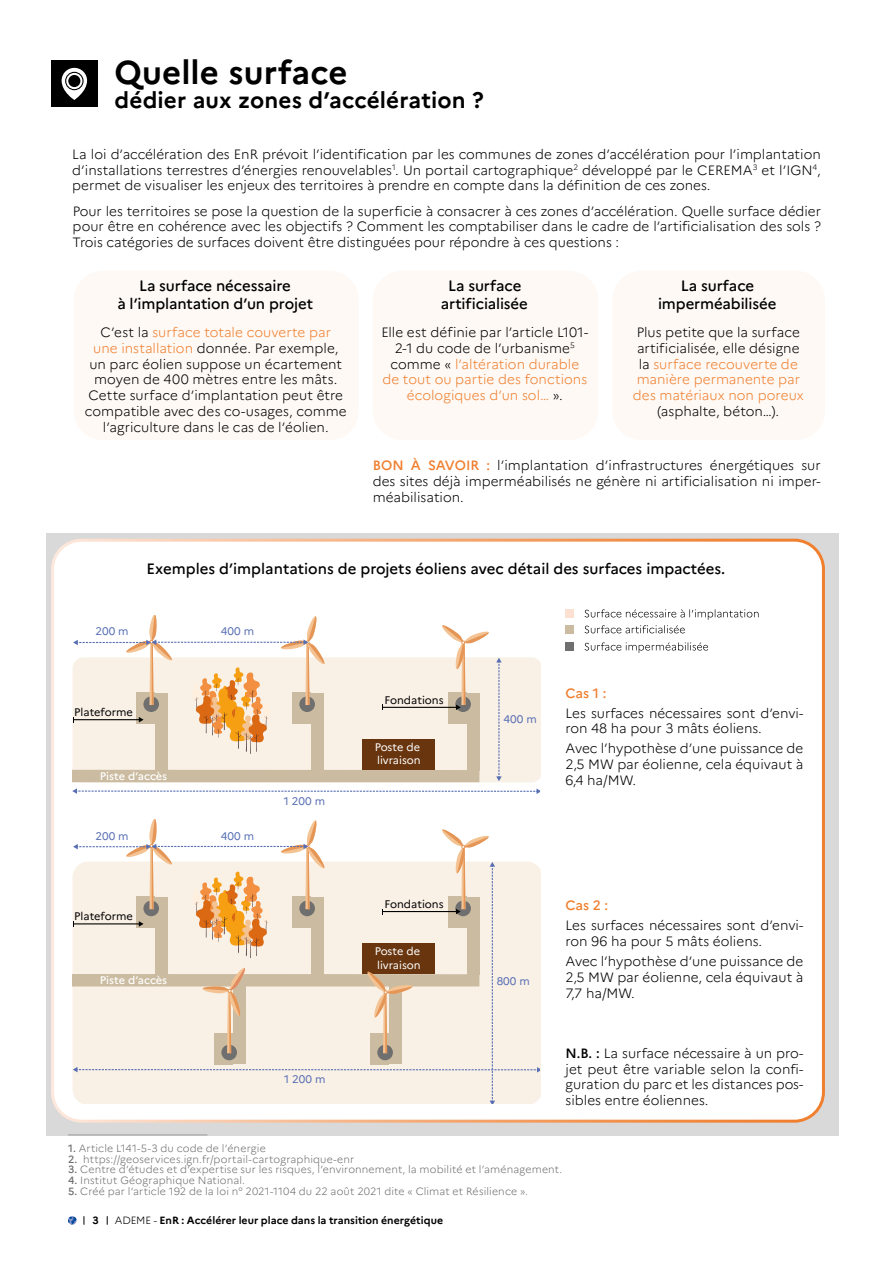
<style>
.page{position:relative;width:893px;height:1263px;background:#fff}
.page>*{position:absolute;margin:0;border:0;box-sizing:border-box;transform-origin:0 0}
.t1{font:700 33px "Marianne";letter-spacing:.005em;color:#000}
.t2{font:700 22.5px "Marianne";letter-spacing:.005em;color:#000}
.H3b{font:500 15px/18px "Marianne";letter-spacing:-.01em;color:#000;text-align:center}
.H3c{font:500 15px "Marianne";color:#000}
.t3{font:300 13.5px/15.8px "Marianne";color:#000;text-align:justify}
.t4{font:300 13.5px/15.8px "Marianne";color:#f07e2d;text-align:center}
.t5{font:500 13.5px "Marianne";letter-spacing:-.005em;color:#f07e2d}
.t6{font:10.95px "Marianne";color:#000}
.t7{font:10.95px "Marianne";letter-spacing:.005em;color:#586fb4}
.t8{font:10.95px/13.2px "Marianne";color:#fff}
.t9{font:500 10.95px "Marianne";letter-spacing:-.005em;color:#fff}
.t10{font:300 10.5px "Marianne";letter-spacing:.01em;color:#706f6f}
.t11{font:700 10.5px "Marianne";letter-spacing:.005em;color:#000}
.s1{color:#f07e2d}
.s2{font-weight:500;color:#f07e2d}
.s3{color:#000}
.s4{font-weight:500}
.s5{font-weight:300}
</style>
<div class="page">
<svg style="left:68px;top:1216px;width:9px;height:9px"></svg>
<div style="left:46px;top:534px;width:792px;height:602px;background:#d9d9d9"></div>
<div style="left:53px;top:540px;width:770px;height:581px;background:#fff;border-radius:29px"></div>
<div style="left:51px;top:539px;width:774px;height:584px;border:3px solid #fff;border-radius:29px"></div>
<div style="left:51px;top:61px;width:47px;height:46px;background:#000"></div>
<svg style="left:62px;top:68px;width:25px;height:32px"></svg>
<svg style="left:65px;top:72px;width:19px;height:18px"></svg>
<div style="left:66px;top:73px;width:16px;height:16px;border:2px solid #fff;border-radius:50%"></div>
<div style="left:74px;top:271px;width:285px;height:169px;background:#fef9f5;border-radius:29px"></div>
<div style="left:373px;top:271px;width:225px;height:169px;background:#fef9f5;border-radius:29px"></div>
<div style="left:612px;top:271px;width:213px;height:169px;background:#fef9f5;border-radius:29px"></div>
<div style="left:566px;top:625px;width:8px;height:9px;background:#cbbba0"></div>
<div style="left:566px;top:609px;width:8px;height:8px;background:#fce0d2"></div>
<svg style="left:584px;top:609px;width:174px;height:24px"></svg>
<div style="left:566px;top:642px;width:8px;height:8px;background:#706f6f"></div>
<svg style="left:584px;top:642px;width:124px;height:11px"></svg>
<div style="left:502px;top:657px;width:38px;height:125px;background:#f9f0e6"></div>
<svg style="left:72px;top:616px;width:430px;height:166px"></svg>
<svg style="left:72px;top:788px;width:468px;height:6px"></svg>
<svg style="left:72px;top:819px;width:468px;height:285px"></svg>
<hr style="left:68px;top:1135px;width:139px;height:1px;background:#9d9d9c">
<h2 class="t1" style="left:115px;top:52px;width:234px">Quelle surface</h2>
<h2 class="t2" style="left:115px;top:87px;width:371px">dédier aux zones d’accélération ?</h2>
<p class="t3" style="left:72px;top:146px;width:750px">La loi d’accélération des EnR prévoit l’identification par les communes de zones d’accélération pour l’implantation d’installations terrestres d’énergies renouvelables<sup>1</sup>. Un portail cartographique<sup>2</sup> développé par le CEREMA<sup>3</sup> et l’IGN<sup>4</sup>, permet de visualiser les enjeux des territoires à prendre en compte dans la définition de ces zones.</p>
<p class="t3" style="left:73px;top:203px;width:750px">Pour les territoires se pose la question de la superficie à consacrer à ces zones d’accélération. Quelle surface dédier pour être en cohérence avec les objectifs ? Comment les comptabiliser dans le cadre de l’artificialisation des sols ?<br>Trois catégories de surfaces doivent être distinguées pour répondre à ces questions :</p>
<h3 class="H3b" style="left:117px;top:276px;width:197px">La surface nécessaire<br>à l’implantation d’un projet</h3>
<p class="t3" style="left:85px;top:324px;width:263px;text-align:center">C’est la <span class="s1">surface totale couverte par<br>une installation</span> donnée. Par exemple, un parc éolien suppose un écartement moyen de 400 mètres entre les mâts.<br>Cette surface d’implantation peut être compatible avec des co-usages, comme l’agriculture dans le cas de l’éolien.</p>
<h3 class="H3b" style="left:658px;top:276px;width:120px">La surface imperméabilisée</h3>
<p class="t3" style="left:633px;top:324px;width:172px;text-align:center">Plus petite que la surface artificialisée, elle désigne la <span class="s1">surface recouverte de manière permanente par des matériaux non poreux </span>(asphalte, béton…).</p>
<p class="t3" style="left:373px;top:457px;width:449px"><span class="s2">BON À SAVOIR :</span> l’implantation d’infrastructures énergétiques sur des sites déjà imperméabilisés ne génère ni artificialisation ni imper&shy;méabilisation.</p>
<h3 class="H3b" style="left:441px;top:276px;width:88px">La surface artificialisée</h3>
<p class="t4" style="left:381px;top:324px;width:208px"><span class="s3">Elle est définie par l’article L101-<br>2-1 du code de l’urbanisme</span><sup>5 </sup><span class="s3">comme «</span> l’altération durable de tout ou partie des fonctions écologiques d’un sol… <span class="s3">».</span></p>
<h3 class="H3c" style="left:147px;top:559px;width:580px">Exemples d’implantations de projets éoliens avec détail des surfaces impactées.</h3>
<p class="t7" style="left:95px;top:625px;width:35px">200 m</p>
<p class="t7" style="left:221px;top:625px;width:35px">400 m</p>
<p class="t6" style="left:74px;top:706px;width:60px">Plateforme</p>
<p class="t9" style="left:100px;top:769px;width:69px">Piste d’accès</p>
<p class="t7" style="left:95px;top:829px;width:35px">200 m</p>
<p class="t7" style="left:221px;top:829px;width:35px">400 m</p>
<p class="t6" style="left:74px;top:910px;width:60px">Plateforme</p>
<p class="t9" style="left:100px;top:973px;width:69px">Piste d’accès</p>
<p class="t7" style="left:284px;top:794px;width:43px">1 200 m</p>
<p class="t7" style="left:284px;top:1072px;width:43px">1 200 m</p>
<p class="t6" style="left:385px;top:693px;width:61px">Fondations</p>
<p class="t8" style="left:375px;top:741px;width:47px">Poste de livraison</p>
<p class="t6" style="left:385px;top:897px;width:61px">Fondations</p>
<p class="t8" style="left:375px;top:945px;width:47px">Poste de livraison</p>
<p class="t7" style="left:504px;top:713px;width:35px">400 m</p>
<p class="t5" style="left:566px;top:685px;width:42px">Cas 1 :</p>
<p class="t3" style="left:566px;top:705px;width:239px">Les surfaces nécessaires sont d’envi&shy;ron 48 ha pour 3 mâts éoliens.</p>
<p class="t3" style="left:566px;top:741px;width:239px">Avec l’hypothèse d’une puissance de 2,5 MW par éolienne, cela équivaut à 6,4 ha/MW.</p>
<p class="t7" style="left:497px;top:974px;width:35px">800 m</p>
<p class="t5" style="left:566px;top:897px;width:44px">Cas 2 :</p>
<p class="t3" style="left:566px;top:918px;width:239px">Les surfaces nécessaires sont d’envi&shy;ron 96 ha pour 5 mâts éoliens.</p>
<p class="t3" style="left:566px;top:953px;width:239px">Avec l’hypothèse d’une puissance de 2,5 MW par éolienne, cela équivaut à 7,7 ha/MW.</p>
<p class="t3" style="left:566px;top:1045px;width:239px"><span class="s4">N.B. :</span> La surface nécessaire à un pro&shy;jet peut être variable selon la confi&shy;guration du parc et les distances pos&shy;sibles entre éoliennes.</p>
<p class="t10" style="left:68px;top:1142px;width:199px"><span class="s4">1.</span> Article L141-5-3 du code de l’énergie</p>
<p class="t10" style="left:68px;top:1152px;width:288px"><span class="s4">2.</span> https://geoservices.ign.fr/portail-cartographique-enr</p>
<p class="t10" style="left:68px;top:1163px;width:496px"><span class="s4">3.</span> Centre d’études et d’expertise sur les risques, l’environnement, la mobilité et l’aménagement.</p>
<p class="t10" style="left:68px;top:1173px;width:178px"><span class="s4">4.</span> Institut Géographique National.</p>
<p class="t10" style="left:68px;top:1185px;width:461px"><span class="s4">5.</span> Créé par l’article 192 de la loi n° 2021-1104 du 22 août 2021 dite « Climat et Résilience ».</p>
<p class="t11" style="left:93px;top:1214px;width:8px">3</p>
<p class="t11" style="left:115px;top:1214px;width:330px"><span class="s5">ADEME -</span> EnR : Accélérer leur place dans la transition énergétique</p>
</div>
